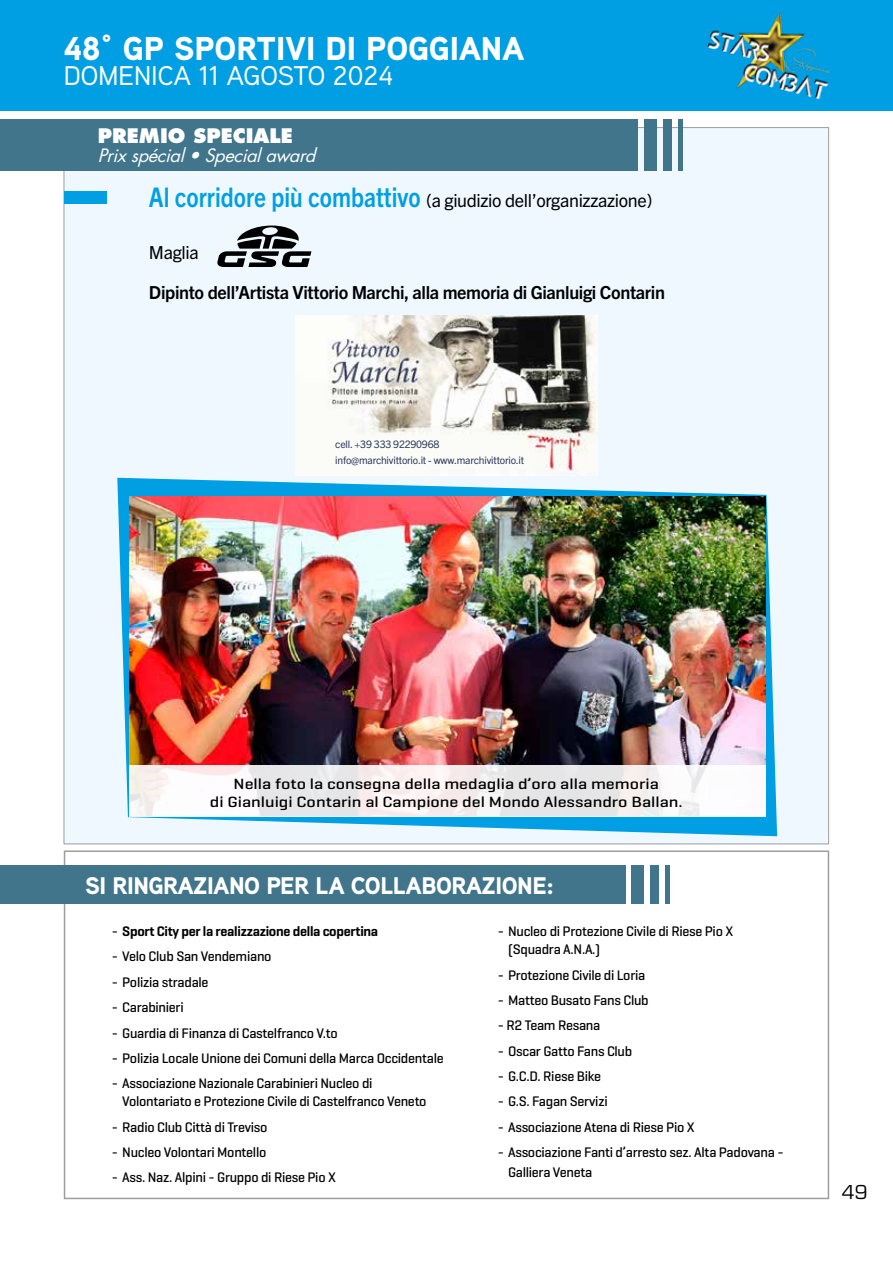
<style>
.page{position:relative;width:893px;height:1263px;background:#fff}
.page>*{position:absolute;margin:0;border:0;box-sizing:border-box;transform-origin:0 0}
.t1{font:900 33px "Aaux Next";color:#fff}
.t2{font:500 27px "Aaux Next";color:#fff}
.t3{font:900 24px "Aaux Pro";letter-spacing:-.02em;color:#fff}
.t4{font:21px "Eurostile";color:#000}
.t5{font:800 19.5px "Futura Std";color:#fff}
.t6{font:700 18px "Trade Gothic Next LT Pro";letter-spacing:-.02em;color:#000}
.t7{font:18px "Trade Gothic Next LT Pro";letter-spacing:-.02em;color:#000}
.t8{font:italic 18px "Futura Std";letter-spacing:-.015em;color:#fff}
.t9{font:500 15.15px/18.1px "Geogrotesque";color:#000;text-align:center;scale:1.19 1}
.t10{font:500 14.1px/18px "Geogrotesque";letter-spacing:-.02em;color:#000}
.t11{font:600 14.1px "Geogrotesque";letter-spacing:-.02em;color:#000}
.t12{font:10.35px/15.5px "Trade Gothic Next LT Pro";letter-spacing:-.02em;color:#2b385c}
.s1{font-weight:700;font-size:27px;color:#009fe3}
.s2{font-weight:500}
</style>
<div class="page">
<div style="left:0;top:0;width:893px;height:111px;background:#009fe3"></div>
<img style="left:708px;top:12px;width:121px;height:87px">
<div style="left:64px;top:850px;width:765px;height:349px;background:#fff;border:2px solid #9d9d9c"></div>
<div style="left:64px;top:127px;width:765px;height:717px;background:#eef8fe;border:1px solid #9d9d9c"></div>
<div style="left:64px;top:191px;width:42px;height:13px;background:#009fe3"></div>
<svg style="left:217px;top:226px;width:94px;height:41px"></svg>
<div style="left:0;top:119px;width:638px;height:51px;background:#41758b"></div>
<div style="left:644px;top:119px;width:13px;height:51px;background:#41758b"></div>
<div style="left:663px;top:119px;width:9px;height:51px;background:#41758b"></div>
<hr style="left:678px;top:119px;width:4px;height:51px;background:#41758b">
<div style="left:0;top:865px;width:625px;height:39px;background:#41758b"></div>
<div style="left:631px;top:865px;width:13px;height:39px;background:#41758b"></div>
<div style="left:651px;top:865px;width:8px;height:39px;background:#41758b"></div>
<div style="left:665px;top:865px;width:5px;height:39px;background:#41758b"></div>
<img style="left:295px;top:315px;width:303px;height:160px">
<svg style="left:117px;top:478px;width:660px;height:358px"></svg>
<img style="left:129px;top:496px;width:636px;height:269px">
<svg style="left:129px;top:765px;width:636px;height:51px"></svg>
<h1 class="t1" style="left:64px;top:25px;width:462px">48° GP SPORTIVI DI POGGIANA</h1>
<h2 class="t2" style="left:64px;top:57px;width:331px">DOMENICA 11 AGOSTO 2024</h2>
<h3 class="t5" style="left:98px;top:123px;width:197px">PREMIO SPECIALE</h3>
<p class="t8" style="left:98px;top:144px;width:219px">Prix spécial • Special award</p>
<p class="t7" style="left:149px;top:188px;width:505px"><span class="s1">Al corridore più combattivo</span> (a giudizio dell’organizzazione)</p>
<p class="t7" style="left:149px;top:240px;width:51px">Maglia</p>
<p class="t6" style="left:149px;top:280px;width:517px">Dipinto dell’Artista Vittorio Marchi, alla memoria di Gianluigi Contarin</p>
<p class="t12" style="left:335px;top:436px;width:190px">cell. +39 333 92290968 info@marchivittorio.it - www.marchivittorio.it</p>
<p class="t9" style="left:210px;top:774px;width:399px">Nella foto la consegna della medaglia d’oro alla memoria<br>di Gianluigi Contarin al Campione del Mondo Alessandro Ballan.</p>
<h3 class="t3" style="left:85px;top:870px;width:470px">SI RINGRAZIANO PER LA COLLABORAZIONE:</h3>
<p class="t11" style="left:112px;top:922px;width:268px"><span class="s2">-</span> Sport City per la realizzazione della copertina</p>
<p class="t10" style="left:112px;top:947px;width:161px">- Velo Club San Vendemiano</p>
<p class="t10" style="left:112px;top:973px;width:98px">- Polizia stradale</p>
<p class="t10" style="left:112px;top:998px;width:73px">- Carabinieri</p>
<p class="t10" style="left:112px;top:1023px;width:227px">- Guardia di Finanza di Castelfranco V.to</p>
<p class="t10" style="left:112px;top:1049px;width:333px">- Polizia Locale Unione dei Comuni della Marca Occidentale</p>
<p class="t10" style="left:122px;top:1074px;width:306px;text-indent:-10px">- Associazione Nazionale Carabinieri Nucleo di<br>Volontariato e Protezione Civile di Castelfranco Veneto</p>
<p class="t10" style="left:112px;top:1117px;width:157px">- Radio Club Città di Treviso</p>
<p class="t10" style="left:112px;top:1143px;width:156px">- Nucleo Volontari Montello</p>
<p class="t10" style="left:112px;top:1168px;width:225px">- Ass. Naz. Alpini - Gruppo di Riese Pio X</p>
<p class="t10" style="left:508px;top:922px;width:227px;text-indent:-10px">- Nucleo di Protezione Civile di Riese Pio X (Squadra A.N.A.)</p>
<p class="t10" style="left:498px;top:965px;width:149px">- Protezione Civile di Loria</p>
<p class="t10" style="left:498px;top:991px;width:152px">- Matteo Busato Fans Club</p>
<p class="t10" style="left:498px;top:1016px;width:104px">- R2 Team Resana</p>
<p class="t10" style="left:498px;top:1041px;width:136px">- Oscar Gatto Fans Club</p>
<p class="t10" style="left:498px;top:1067px;width:105px">- G.C.D. Riese Bike</p>
<p class="t10" style="left:498px;top:1092px;width:111px">- G.S. Fagan Servizi</p>
<p class="t10" style="left:498px;top:1117px;width:198px">- Associazione Atena di Riese Pio X</p>
<p class="t10" style="left:508px;top:1142px;width:277px;line-height:20.2px;text-indent:-10px">- Associazione Fanti d’arresto sez. Alta Padovana -<br>Galliera Veneta</p>
<h3 class="t4" style="left:842px;top:1178px;width:27px">49</h3>
</div>
